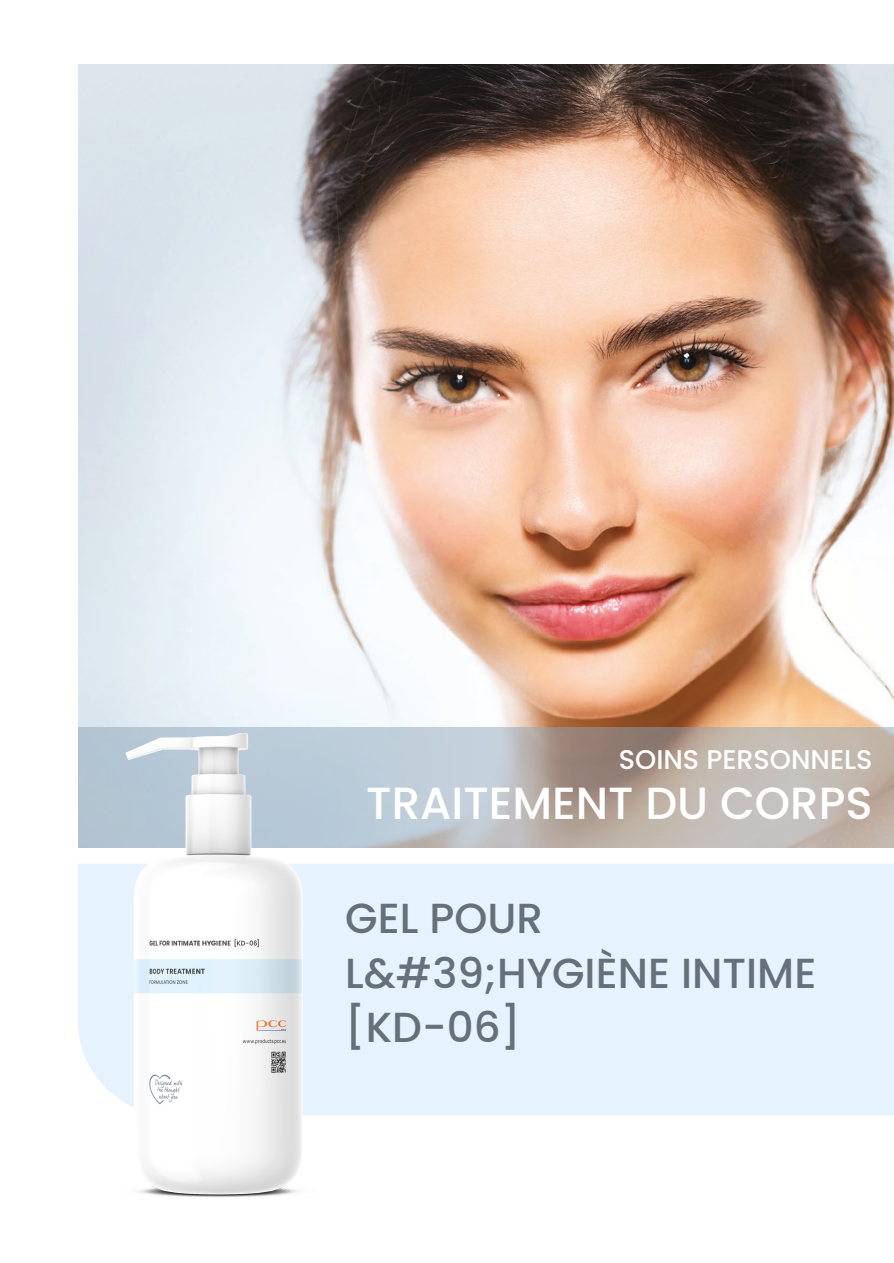
<style>
.page{position:relative;width:894px;height:1263px;background:#fff}
.page>*{position:absolute;margin:0;border:0;box-sizing:border-box;transform-origin:0 0}
.t1{font:500 45px "Poppins";color:#fff}
.t2{font:500 42px/54.6px "Poppins";color:#657079}
.t3{font:500 27px "Poppins";color:#fff}
</style>
<div class="page">
<img style="left:78px;top:64px;width:815px;height:662px">
<div style="left:78px;top:864px;width:815px;height:251px;background:#e6f2fd"></div>
<div style="left:78px;top:726px;width:815px;height:121px;background:#8ea5b9;opacity:.5"></div>
<img style="left:120px;top:725px;width:195px;height:472px">
<p class="t3" style="left:618px;top:741px;width:255px">SOINS PERSONNELS</p>
<p class="t1" style="left:366px;top:771px;width:507px">TRAITEMENT DU CORPS</p>
<p class="t2" style="left:345px;top:891px;width:472px">GEL POUR<br>L&amp;#39;HYGIÈNE INTIME [KD-06]</p>
</div>
